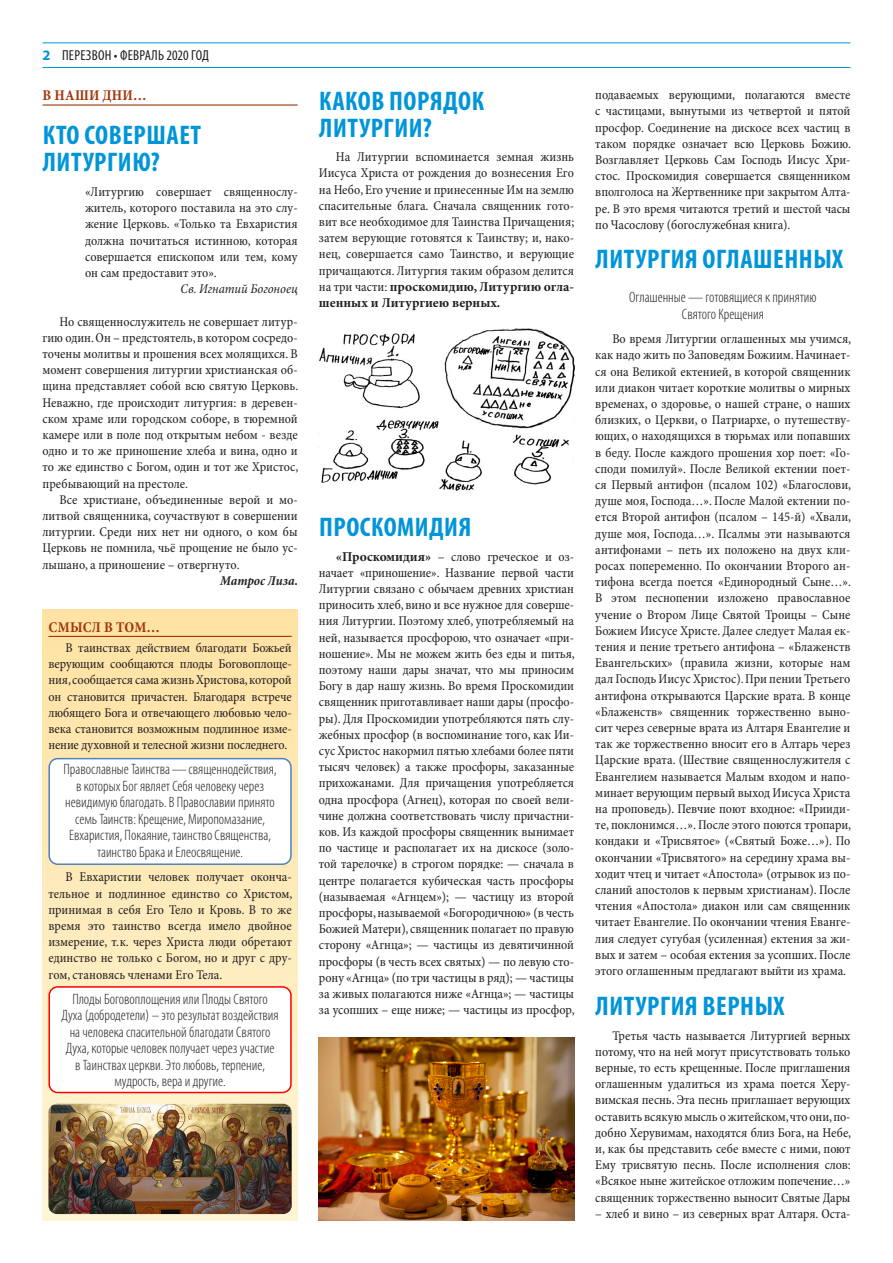
<style>
.page{position:relative;width:893px;height:1263px;background:#fff}
.page>*{position:absolute;margin:0;border:0;box-sizing:border-box;transform-origin:0 0}
.заголовок{font:700 condensed 27px/27px "Myriad Pro";letter-spacing:.02em;color:#0095d9}
.врезка{font:300 condensed 15px/16.5px "Myriad Pro";color:#231f20;text-align:center}
.Рубрика{font:700 condensed 15px "Minion Pro";letter-spacing:.01em;color:#9f380b}
.t1{font:condensed 14.55px "Myriad Pro";letter-spacing:.02em;color:#231f20}
.текст{font:condensed 13.5px/16.2px "Minion Pro";letter-spacing:-.005em;color:#231f20;text-align:justify}
.текст-2{font:italic condensed 13.5px "Minion Pro";color:#231f20}
.подпись{font:italic 700 condensed 13.5px "Minion Pro";color:#231f20}
.s1{font-weight:700;font-stretch:normal;color:#0095d9}
.s2{font-weight:700;font-stretch:normal}
</style>
<div class="page">
<div style="left:43px;top:610px;width:255px;height:610px;background:linear-gradient(to bottom,#ffe2a3,#fef5d5)"></div>
<hr style="left:43px;top:43px;width:807px;height:1px;background:#0095d9">
<hr style="left:43px;top:67px;width:807px;height:1px;background:#0095d9">
<hr style="left:43px;top:104px;width:255px;height:2px;background:#9f380b">
<img style="left:48px;top:1104px;width:244px;height:110px">
<div style="left:49px;top:759px;width:242px;height:105px;background:#fff;border-radius:9px"></div>
<div style="left:48px;top:758px;width:244px;height:107px;border:2px solid #4f81bd;border-radius:9px"></div>
<div style="left:49px;top:987px;width:242px;height:105px;background:#fff;border-radius:9px"></div>
<div style="left:48px;top:986px;width:244px;height:107px;border:2px solid #f00;border-radius:9px"></div>
<hr style="left:48px;top:636px;width:244px;height:1px;background:#9f380b">
<img style="left:319px;top:329px;width:255px;height:162px">
<img style="left:319px;top:1038px;width:255px;height:182px">
<p class="t1" style="left:43px;top:47px;width:168px"><span class="s1">2</span> ПЕРЕЗВОН • ФЕВРАЛЬ 2020 ГОД</p>
<p class="Рубрика" style="left:43px;top:86px;width:105px">В НАШИ ДНИ…</p>
<p class="заголовок" style="left:43px;top:122px;width:160px">КТО СОВЕРШАЕТ<br>ЛИТУРГИЮ?</p>
<p class="текст" style="left:85px;top:184px;width:214px">«Литургию совершает священнослу&shy;житель, которого поставила на это слу&shy;жение Церковь. «Только та Евхаристия должна почитаться истинною, которая совершается епископом или тем, кому он сам предоставит это».</p>
<p class="текст-2" style="left:181px;top:281px;width:119px">Св. Игнатий Богоноец</p>
<p class="текст" style="left:43px;top:314px;width:257px;text-indent:17px">Но священнослужитель не совершает литур&shy;гию один. Он – предстоятель, в котором сосредо&shy;точены молитвы и прошения всех молящихся. B момент совершения литургии христианская об&shy;щина представляет собой всю святую Церковь.<br>Неважно, где происходит литургия: в деревен&shy;ском храме или городском соборе, в тюремной камере или в поле под открытым небом - везде одно и то же приношение хлеба и вина, одно и то же единство с Богом, один и тот же Христос, пребывающий на престоле.</p>
<p class="текст" style="left:43px;top:492px;width:257px;text-indent:17px">Bсе христиане, объединенные верой и мо&shy;литвой священника, соучаствуют в совершении литургии. Среди них нет ни одного, о ком бы Церковь не помнила, чьё прощение не было ус&shy;лышано, а приношение – отвергнуто.</p>
<p class="подпись" style="left:220px;top:572px;width:80px">Матрос Лиза.</p>
<p class="Рубрика" style="left:49px;top:618px;width:113px">СМЫСЛ В ТОМ…</p>
<p class="текст" style="left:48px;top:640px;width:245px;text-indent:17px">В таинствах действием благодати Божьей верующим сообщаются плоды Боговоплоще&shy;ния, сообщается сама жизнь Христова, которой он становится причастен. Благодаря встрече любящего Бога и отвечающего любовью чело&shy;века становится возможным подлинное изме&shy;нение духовной и телесной жизни последнего.</p>
<p class="врезка" style="left:64px;top:761px;width:215px">Православные Таинства—священнодействия, вкоторых Бог являет Себя человеку через невидимую благодать. В Православии принято семь Таинств: Крещение, Миропомазание, Евхаристия, Покаяние, таинство Священства, таинство Брака и Елеосвящение.</p>
<p class="текст" style="left:48px;top:869px;width:245px;text-indent:17px">В Евхаристии человек получает оконча&shy;тельное и подлинное единство со Христом, принимая в себя Его Тело и Кровь. В то же время это таинство всегда имело двойное измерение, т.к. через Христа люди обретают единство не только с Богом, но и друг с дру&shy;гом, становясь членами Его Тела.</p>
<p class="врезка" style="left:62px;top:991px;width:219px">Плоды Боговоплощения или Плоды Святого Духа (добродетели) – это результат воздействия на человека спасительной благодати Святого Духа, которые человек получает через участие вТаинствах церкви. Это любовь, терпение, мудрость, вера и другие.</p>
<p class="заголовок" style="left:319px;top:87px;width:166px">КАКОВ ПОРЯДОК<br>ЛИТУРГИИ?</p>
<p class="текст" style="left:319px;top:149px;width:257px;text-indent:17px">На Литургии вспоминается земная жизнь Иисуса Христа от рождения до вознесения Его на Небо, Его учение и принесенные Им на землю спасительные блага. Сначала священник гото&shy;вит все необходимое для Таинства Причащения; затем верующие готовятся к Таинству; и, нако&shy;нец, совершается само Таинство, и верующие причащаются. Литургия таким образом делится на три части: <span class="s2">проскомидию, Литургию огла&shy;шенных и Литургиею верных.</span></p>
<p class="заголовок" style="left:319px;top:514px;width:154px">ПРОСКОМИДИЯ</p>
<p class="текст" style="left:319px;top:549px;width:257px;text-indent:17px"><span class="s2">«Проскомидия»</span> – слово греческое и оз&shy;начает «приношение». Название первой части Литургии связано с обычаем древних христиан приносить хлеб, вино и все нужное для соверше&shy;ния Литургии. Поэтому хлеб, употребляемый на ней, называется просфорою, что означает «при&shy;ношение». Мы не можем жить без еды и питья, поэтому наши дары значат, что мы приносим Богу в дар нашу жизнь. Во время Проскомидии священник приготавливает наши дары (просфо&shy;ры). Для Проскомидии употребляются пять слу&shy;жебных просфор (в воспоминание того, как Ии&shy;сус Христос накормил пятью хлебами более пяти тысяч человек) а также просфоры, заказанные прихожанами. Для причащения употребляется одна просфора (Агнец), которая по своей вели&shy;чине должна соответствовать числу причастни&shy;ков. Из каждой просфоры священник вынимает по частице и располагает их на дискосе (золо&shy;той тарелочке) в строгом порядке: — сначала в центре полагается кубическая часть просфоры (называемая «Агнцем»); — частицу из второй просфоры, называемой «Богородичною» (в честь Божией Матери), священник полагает по правую сторону «Агнца»; — частицы из девятичинной просфоры (в честь всех святых) — по левую сто&shy;рону «Агнца» (по три частицы в ряд); — частицы за живых полагаются ниже «Агнца»; — частицы за усопших – еще ниже; — частицы из просфор,</p>
<p class="текст" style="left:595px;top:87px;width:257px">подаваемых верующими, полагаются вместе с частицами, вынутыми из четвертой и пятой просфор. Соединение на дискосе всех частиц в таком порядке означает всю Церковь Божию.<br>Возглавляет Церковь Сам Господь Иисус Хри&shy;стос. Проскомидия совершается священником вполголоса на Жертвеннике при закрытом Алта&shy;ре. В это время читаются третий и шестой часы по Часослову (богослужебная книга).</p>
<p class="заголовок" style="left:596px;top:246px;width:249px">ЛИТУРГИЯ ОГЛАШЕННЫХ</p>
<p class="врезка" style="left:629px;top:289px;width:189px">Оглашенные — готовящиеся к принятию<br>Святого Крещения</p>
<p class="текст" style="left:595px;top:331px;width:257px;text-indent:17px">Во время Литургии оглашенных мы учимся, как надо жить по Заповедям Божиим. Начинает&shy;ся она Великой ектенией, в которой священник или диакон читает короткие молитвы о мирных временах, о здоровье, о нашей стране, о наших близких, о Церкви, о Патриархе, о путешеству&shy;ющих, о находящихся в тюрьмах или попавших в беду. После каждого прошения хор поет: «Го&shy;споди помилуй». После Великой ектении поет&shy;ся Первый антифон (псалом 102) «Благослови, душе моя, Господа…». После Малой ектении по&shy;ется Второй антифон (псалом – 145-й) «Хвали, душе моя, Господа…». Псалмы эти называются антифонами – петь их положено на двух кли&shy;росах попеременно. По окончании Второго ан&shy;тифона всегда поется «Единородный Сыне…».<br>В этом песнопении изложено православное учение о Втором Лице Святой Троицы – Сыне Божием Иисусе Христе. Далее следует Малая ек&shy;тения и пение третьего антифона – «Блаженств Евангельских» (правила жизни, которые нам дал Господь Иисус Христос). При пении Третьего антифона открываются Царские врата. В конце «Блаженств» священник торжественно выно&shy;сит через северные врата из Алтаря Евангелие и так же торжественно вносит его в Алтарь через Царские врата. (Шествие священнослужителя с Евангелием называется Малым входом и напо&shy;минает верующим первый выход Иисуса Христа на проповедь). Певчие поют входное: «Прииди&shy;те, поклонимся…». После этого поются тропари, кондаки и «Трисвятое» («Святый Боже…»). По окончании «Трисвятого» на середину храма вы&shy;ходит чтец и читает «Апостола» (отрывок из по&shy;сланий апостолов к первым христианам). После чтения «Апостола» диакон или сам священник читает Евангелие. По окончании чтения Еванге&shy;лия следует сугубая (усиленная) ектения за жи&shy;вых и затем – особая ектения за усопших. После этого оглашенным предлагают выйти из храма.</p>
<p class="заголовок" style="left:596px;top:993px;width:190px">ЛИТУРГИЯ ВЕРНЫХ</p>
<p class="текст" style="left:595px;top:1028px;width:257px;text-indent:17px">Третья часть называется Литургией верных потому, что на ней могут присутствовать только верные, то есть крещенные. После приглашения оглашенным удалиться из храма поется Херу&shy;вимская песнь. Эта песнь приглашает верующих оставить всякую мысль о житейском, что они, по&shy;добно Херувимам, находятся близ Бога, на Небе, и, как бы представить себе вместе с ними, поют Ему трисвятую песнь. После исполнения слов: «Всякое ныне житейское отложим попечение…» священник торжественно выносит Святые Дары</p>
<p class="текст" style="left:595px;top:1206px;width:257px">– хлеб и вино – из северных врат Алтаря. Оста-</p>
</div>
